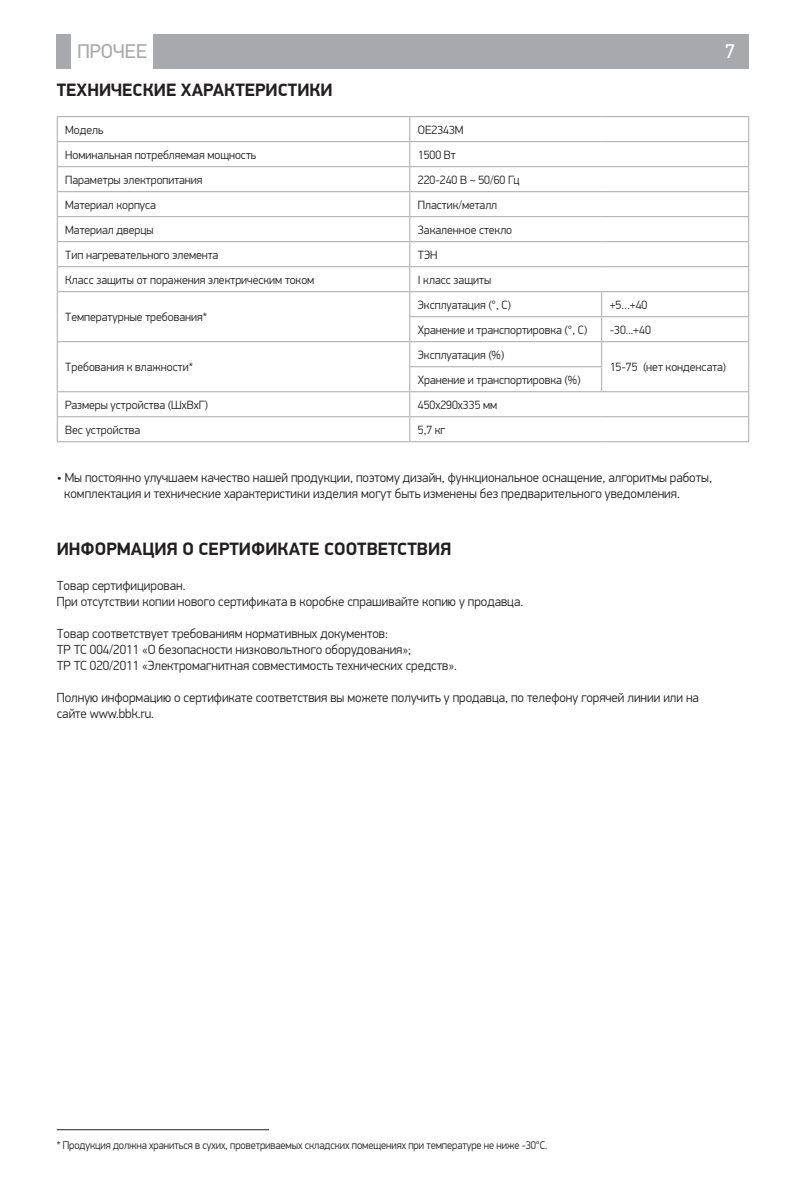
<style>
.page{position:relative;width:806px;height:1191px;background:#fff}
.page>*{position:absolute;margin:0;border:0;box-sizing:border-box;transform-origin:0 0}
.t1{font:20px "PF Din Display Pro";color:#a8a9ad}
.t2{font:20px "PF Din Display Pro";color:#fff}
.head_1{font:700 18px "PF Din Display Pro";color:#231f20}
.text{font:300 13.2px/16px "PF Din Display Pro";color:#231f20}
.text_table_new{font:300 12px "PF Din Display Pro";color:#231f20}
.text-2{font:300 11.2px "PF Din Display Pro";letter-spacing:-.005em;color:#231f20;scale:.95 1}
</style>
<div class="page">
<div style="left:57px;top:34px;width:14px;height:34px;background:#a8a9ad"></div>
<div style="left:153px;top:34px;width:595px;height:34px;background:#a8a9ad"></div>
<hr style="left:57px;top:116px;width:352px;height:1px;background:#a8a9ad">
<hr style="left:409px;top:116px;width:192px;height:1px;background:#a8a9ad">
<hr style="left:601px;top:116px;width:147px;height:1px;background:#a8a9ad">
<hr style="left:57px;top:141px;width:352px;height:1px;background:#a8a9ad">
<hr style="left:409px;top:141px;width:192px;height:1px;background:#a8a9ad">
<hr style="left:601px;top:141px;width:147px;height:1px;background:#a8a9ad">
<hr style="left:57px;top:166px;width:352px;height:1px;background:#a8a9ad">
<hr style="left:409px;top:166px;width:192px;height:1px;background:#a8a9ad">
<hr style="left:601px;top:166px;width:147px;height:1px;background:#a8a9ad">
<hr style="left:57px;top:191px;width:352px;height:1px;background:#a8a9ad">
<hr style="left:409px;top:191px;width:192px;height:1px;background:#a8a9ad">
<hr style="left:601px;top:191px;width:147px;height:1px;background:#a8a9ad">
<hr style="left:57px;top:216px;width:352px;height:1px;background:#a8a9ad">
<hr style="left:57px;top:241px;width:352px;height:1px;background:#a8a9ad">
<hr style="left:57px;top:266px;width:352px;height:1px;background:#a8a9ad">
<hr style="left:409px;top:216px;width:192px;height:1px;background:#a8a9ad">
<hr style="left:601px;top:216px;width:147px;height:1px;background:#a8a9ad">
<hr style="left:409px;top:241px;width:192px;height:1px;background:#a8a9ad">
<hr style="left:601px;top:241px;width:147px;height:1px;background:#a8a9ad">
<hr style="left:409px;top:266px;width:192px;height:1px;background:#a8a9ad">
<hr style="left:601px;top:266px;width:147px;height:1px;background:#a8a9ad">
<svg style="left:747px;top:117px;width:1px;height:301px"></svg>
<hr style="left:57px;top:291px;width:352px;height:1px;background:#a8a9ad">
<hr style="left:57px;top:341px;width:352px;height:1px;background:#a8a9ad">
<hr style="left:57px;top:391px;width:352px;height:1px;background:#a8a9ad">
<hr style="left:409px;top:291px;width:192px;height:1px;background:#a8a9ad">
<hr style="left:601px;top:291px;width:147px;height:1px;background:#a8a9ad">
<hr style="left:409px;top:316px;width:192px;height:1px;background:#a8a9ad">
<hr style="left:601px;top:316px;width:147px;height:1px;background:#a8a9ad">
<hr style="left:409px;top:341px;width:192px;height:1px;background:#a8a9ad">
<hr style="left:601px;top:341px;width:147px;height:1px;background:#a8a9ad">
<hr style="left:409px;top:366px;width:192px;height:1px;background:#a8a9ad">
<hr style="left:409px;top:391px;width:192px;height:1px;background:#a8a9ad">
<hr style="left:601px;top:391px;width:147px;height:1px;background:#a8a9ad">
<hr style="left:57px;top:416px;width:352px;height:1px;background:#a8a9ad">
<svg style="left:57px;top:117px;width:1px;height:324px"></svg>
<hr style="left:57px;top:441px;width:352px;height:1px;background:#a8a9ad">
<hr style="left:409px;top:416px;width:192px;height:1px;background:#a8a9ad">
<svg style="left:409px;top:117px;width:1px;height:324px"></svg>
<hr style="left:601px;top:416px;width:147px;height:1px;background:#a8a9ad">
<hr style="left:409px;top:441px;width:192px;height:1px;background:#a8a9ad">
<hr style="left:601px;top:441px;width:147px;height:1px;background:#a8a9ad">
<hr style="left:57px;top:1129px;width:212px;height:1px;background:#231f20">
<h1 class="t1" style="left:77px;top:39px;width:71px">ПРОЧЕЕ</h1>
<h1 class="t2" style="left:724px;top:39px;width:11px">7</h1>
<p class="head_1" style="left:57px;top:79px;width:277px">ТЕХНИЧЕСКИЕ ХАРАКТЕРИСТИКИ</p>
<p class="text_table_new" style="left:65px;top:123px;width:40px">Модель</p>
<p class="text_table_new" style="left:417px;top:123px;width:47px">OE2343M</p>
<p class="text_table_new" style="left:65px;top:148px;width:192px">Номинальная потребляемая мощность</p>
<p class="text_table_new" style="left:417px;top:148px;width:40px">1500 Вт</p>
<p class="text_table_new" style="left:65px;top:173px;width:139px">Параметры электропитания</p>
<p class="text_table_new" style="left:417px;top:173px;width:103px">220-240 В ~ 50/60 Гц</p>
<p class="text_table_new" style="left:65px;top:198px;width:92px">Материал корпуса</p>
<p class="text_table_new" style="left:417px;top:198px;width:81px">Пластик/металл</p>
<p class="text_table_new" style="left:65px;top:223px;width:90px">Материал дверцы</p>
<p class="text_table_new" style="left:417px;top:223px;width:96px">Закаленное стекло</p>
<p class="text_table_new" style="left:65px;top:248px;width:154px">Тип нагревательного элемента</p>
<p class="text_table_new" style="left:417px;top:248px;width:21px">ТЭН</p>
<p class="text_table_new" style="left:65px;top:273px;width:250px">Класс защиты от поражения электрическим током</p>
<p class="text_table_new" style="left:417px;top:273px;width:75px">I класс защиты</p>
<p class="text_table_new" style="left:65px;top:310px;width:143px">Температурные требования*</p>
<p class="text_table_new" style="left:417px;top:298px;width:95px">Эксплуатация (°, С)</p>
<p class="text_table_new" style="left:609px;top:298px;width:39px">+5…+40</p>
<p class="text_table_new" style="left:417px;top:323px;width:171px">Хранение и транспортировка (°, С)</p>
<p class="text_table_new" style="left:609px;top:323px;width:43px">-30...+40</p>
<p class="text_table_new" style="left:65px;top:360px;width:129px">Требования к влажности*</p>
<p class="text_table_new" style="left:417px;top:348px;width:88px">Эксплуатация (%)</p>
<p class="text_table_new" style="left:417px;top:373px;width:164px">Хранение и транспортировка (%)</p>
<p class="text_table_new" style="left:609px;top:360px;width:118px">15-75 (нет конденсата)</p>
<p class="text_table_new" style="left:65px;top:398px;width:144px">Размеры устройства (ШхВхГ)</p>
<p class="text_table_new" style="left:417px;top:398px;width:81px">450x290x335 мм</p>
<p class="text_table_new" style="left:65px;top:423px;width:76px">Вес устройства</p>
<p class="text_table_new" style="left:417px;top:423px;width:29px">5,7 кг</p>
<p class="text" style="left:64px;top:470px;width:649px;text-indent:-7px">• Мы постоянно улучшаем качество нашей продукции, поэтому дизайн, функциональное оснащение, алгоритмы работы, комплектация и технические характеристики изделия могут быть изменены без предварительного уведомления.</p>
<p class="head_1" style="left:57px;top:538px;width:396px">ИНФОРМАЦИЯ О СЕРТИФИКАТЕ СООТВЕТСТВИЯ</p>
<p class="text" style="left:57px;top:578px;width:130px">Товар сертифицирован.</p>
<p class="text" style="left:57px;top:594px;width:467px">При отсутствии копии нового сертификата в коробке спрашивайте копию у продавца.</p>
<p class="text" style="left:57px;top:626px;width:332px">Товар соответствует требованиям нормативных документов:</p>
<p class="text" style="left:57px;top:642px;width:355px">ТР ТС 004/2011 «О безопасности низковольтного оборудования»;</p>
<p class="text" style="left:57px;top:658px;width:401px">ТР ТС 020/2011 «Электромагнитная совместимость технических средств».</p>
<p class="text" style="left:57px;top:690px;width:643px">Полную информацию о сертификате соответствия вы можете получить у продавца, по телефону горячей линии или на</p>
<p class="text" style="left:57px;top:706px;width:99px">сайте www.bbk.ru.</p>
<p class="text-2" style="left:57px;top:1138px;width:517px">* Продукция должна храниться в сухих, проветриваемых складских помещениях при температуре не ниже -30°С.</p>
</div>
